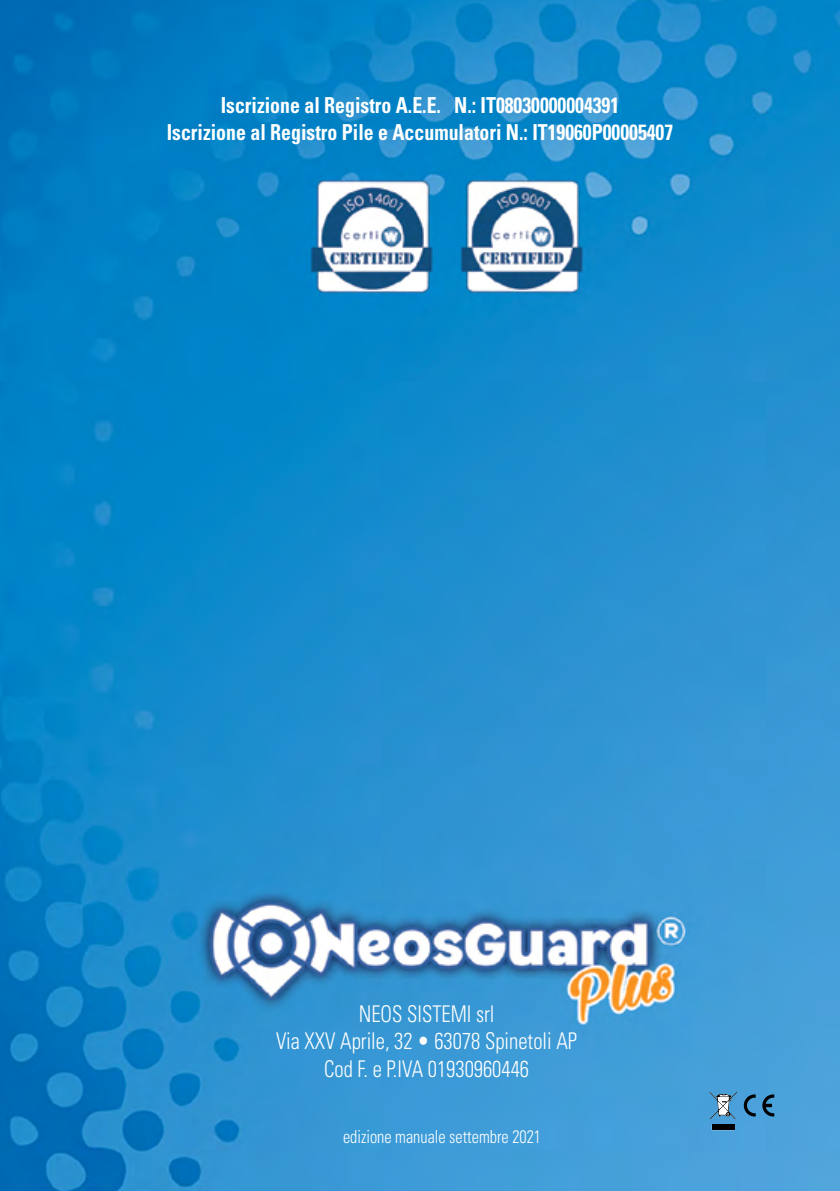
<style>
.page{position:relative;width:840px;height:1191px;background:#fff}
.page>*{position:absolute;margin:0;border:0;box-sizing:border-box;transform-origin:0 0}
.t1{font:300 condensed 23px/27.6px "Univers";color:#fff;text-align:center;scale:.9 1}
.t2{font:700 condensed 22px/26.4px "Univers";color:#fff;text-align:center;scale:.9 1}
.t3{font:300 condensed 18px "Univers";color:#fff;scale:.9 1}
</style>
<div class="page">
<img style="left:0;top:0;width:839px;height:1191px">
<svg style="left:743px;top:1094px;width:12px;height:22px"></svg>
<svg style="left:762px;top:1094px;width:11px;height:22px"></svg>
<svg style="left:709px;top:1091px;width:27px;height:39px"></svg>
<p class="t2" style="left:167px;top:92px;width:564px">Iscrizione al Registro A.E.E. N.: IT08030000004391<br>Iscrizione al Registro Pile e Accumulatori N.: IT19060P00005407</p>
<p class="t1" style="left:276px;top:999px;width:336px">NEOS SISTEMI srl<br>Via XXV Aprile, 32 • 63078 Spinetoli AP<br>Cod F. e P.IVA 01930960446</p>
<p class="t3" style="left:343px;top:1126px;width:221px">edizione manuale settembre 2021</p>
</div>
